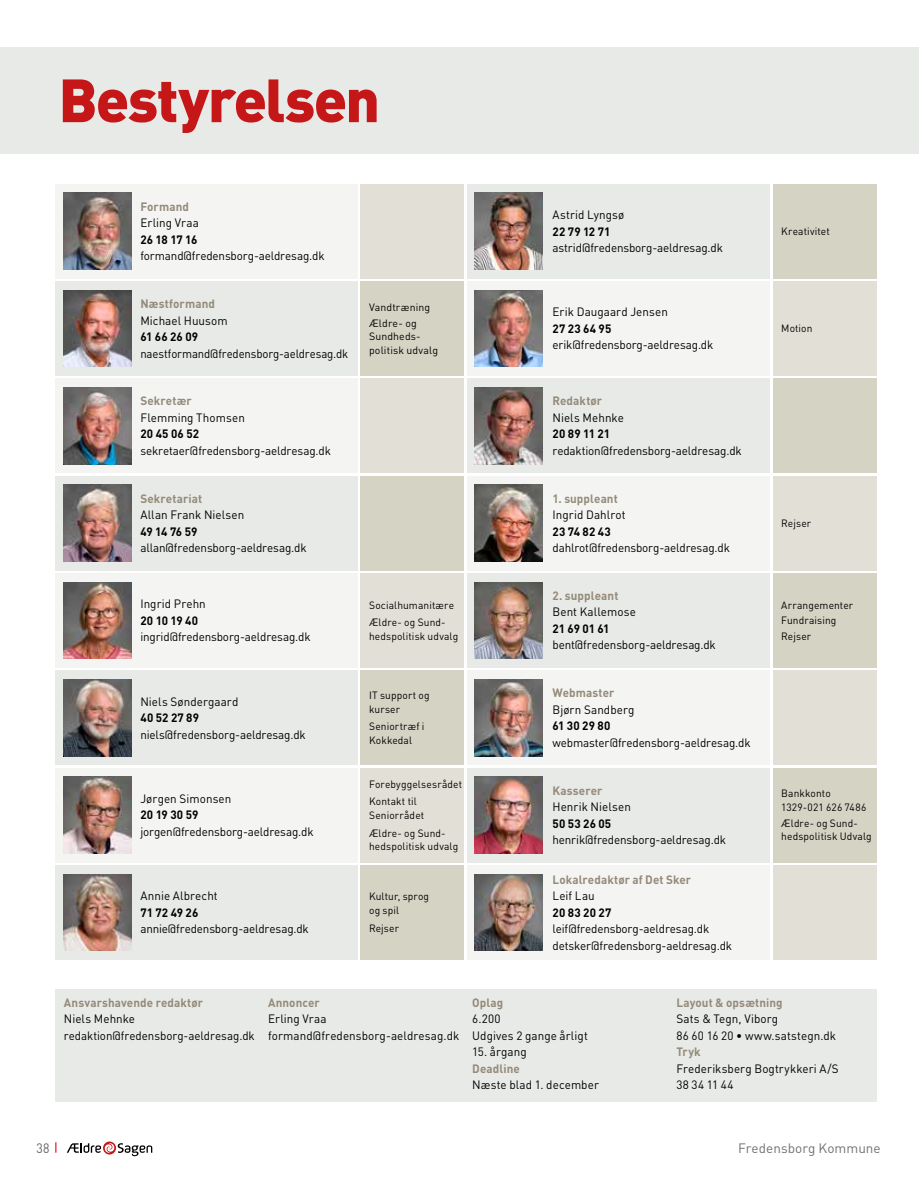
<style>
.page{position:relative;width:919px;height:1191px;background:#fff}
.page>*{position:absolute;margin:0;border:0;box-sizing:border-box;transform-origin:0 0}
.t1{font:900 60px "DINOT";letter-spacing:-.025em;color:#c51718}
.t2{font:13.5px "DIN";color:#717174}
.t3{font:13.5px "DIN";color:#646363;scale:.9 1}
.t4{font:12px/16.5px "DIN";letter-spacing:-.005em;color:#000}
.t5{font:700 12px "DINOT";letter-spacing:.01em;color:#948a79}
.t6{font:700 12px "DINOT";letter-spacing:.01em;color:#000}
.t7{font:12px "DIN";letter-spacing:-.005em;color:#000;scale:.95 1}
.t8{font:10.5px/13.5px "DIN";letter-spacing:.015em;color:#000}
</style>
<div class="page">
<svg style="left:103px;top:1141px;width:13px;height:13px"></svg>
<svg style="left:67px;top:1143px;width:85px;height:13px"></svg>
<div style="left:55px;top:989px;width:821px;height:112px;background:#e8eae7"></div>
<div style="left:0;top:48px;width:918px;height:106px;background:#e8eae7"></div>
<div style="left:55px;top:184px;width:302px;height:94px;background:#f4f5f3"></div>
<div style="left:360px;top:184px;width:104px;height:94px;background:#e2e0d6"></div>
<div style="left:772px;top:184px;width:104px;height:94px;background:#d5d3c4"></div>
<div style="left:360px;top:281px;width:104px;height:94px;background:#d5d3c4"></div>
<div style="left:772px;top:281px;width:104px;height:94px;background:#e2e0d6"></div>
<div style="left:360px;top:379px;width:104px;height:94px;background:#e2e0d6"></div>
<div style="left:772px;top:379px;width:104px;height:94px;background:#d5d3c4"></div>
<div style="left:360px;top:476px;width:104px;height:94px;background:#d5d3c4"></div>
<div style="left:772px;top:476px;width:104px;height:94px;background:#e2e0d6"></div>
<div style="left:360px;top:573px;width:104px;height:94px;background:#e2e0d6"></div>
<div style="left:772px;top:573px;width:104px;height:94px;background:#d5d3c4"></div>
<div style="left:360px;top:670px;width:104px;height:95px;background:#d5d3c4"></div>
<div style="left:772px;top:670px;width:104px;height:95px;background:#e2e0d6"></div>
<div style="left:360px;top:768px;width:104px;height:94px;background:#e2e0d6"></div>
<div style="left:772px;top:768px;width:104px;height:94px;background:#d5d3c4"></div>
<div style="left:360px;top:865px;width:104px;height:94px;background:#d5d3c4"></div>
<div style="left:772px;top:865px;width:104px;height:94px;background:#e2e0d6"></div>
<div style="left:467px;top:184px;width:302px;height:94px;background:#e8eae7"></div>
<div style="left:55px;top:281px;width:302px;height:94px;background:#e8eae7"></div>
<div style="left:467px;top:281px;width:302px;height:94px;background:#f4f5f3"></div>
<div style="left:55px;top:379px;width:302px;height:94px;background:#f4f5f3"></div>
<div style="left:467px;top:379px;width:302px;height:94px;background:#e8eae7"></div>
<div style="left:55px;top:476px;width:302px;height:94px;background:#e8eae7"></div>
<div style="left:467px;top:476px;width:302px;height:94px;background:#f4f5f3"></div>
<div style="left:55px;top:573px;width:302px;height:94px;background:#f4f5f3"></div>
<div style="left:467px;top:573px;width:302px;height:94px;background:#e8eae7"></div>
<div style="left:55px;top:768px;width:302px;height:94px;background:#f4f5f3"></div>
<div style="left:467px;top:768px;width:302px;height:94px;background:#e8eae7"></div>
<div style="left:55px;top:670px;width:302px;height:95px;background:#e8eae7"></div>
<div style="left:467px;top:670px;width:302px;height:95px;background:#f4f5f3"></div>
<div style="left:55px;top:865px;width:302px;height:94px;background:#e8eae7"></div>
<div style="left:467px;top:865px;width:302px;height:94px;background:#f4f5f3"></div>
<img style="left:64px;top:193px;width:68px;height:76px">
<img style="left:475px;top:193px;width:68px;height:76px">
<img style="left:64px;top:290px;width:68px;height:77px">
<img style="left:475px;top:290px;width:68px;height:77px">
<img style="left:64px;top:387px;width:68px;height:77px">
<img style="left:475px;top:387px;width:68px;height:77px">
<img style="left:64px;top:485px;width:68px;height:76px">
<img style="left:475px;top:582px;width:68px;height:76px">
<img style="left:64px;top:582px;width:68px;height:76px">
<img style="left:475px;top:485px;width:68px;height:76px">
<img style="left:64px;top:679px;width:68px;height:77px">
<img style="left:475px;top:679px;width:68px;height:77px">
<img style="left:64px;top:776px;width:68px;height:77px">
<img style="left:475px;top:776px;width:68px;height:77px">
<img style="left:64px;top:874px;width:68px;height:76px">
<img style="left:475px;top:874px;width:68px;height:76px">
<h1 class="t1" style="left:58px;top:60px;width:323px">Bestyrelsen</h1>
<p class="t5" style="left:140px;top:199px;width:50px">Formand</p>
<p class="t4" style="left:140px;top:214px;width:60px">Erling Vraa</p>
<p class="t6" style="left:140px;top:232px;width:58px">26 18 17 16</p>
<p class="t4" style="left:140px;top:247px;width:186px">formand@fredensborg-aeldresag.dk</p>
<p class="t5" style="left:140px;top:296px;width:76px">Næstformand</p>
<p class="t4" style="left:140px;top:312px;width:89px">Michael Huusom</p>
<p class="t6" style="left:140px;top:329px;width:59px">61 66 26 09</p>
<p class="t7" style="left:140px;top:346px;width:220px">naestformand@fredensborg-aeldresag.dk</p>
<p class="t5" style="left:140px;top:393px;width:53px">Sekretær</p>
<p class="t4" style="left:140px;top:409px;width:106px">Flemming Thomsen</p>
<p class="t6" style="left:140px;top:426px;width:60px">20 45 06 52</p>
<p class="t4" style="left:140px;top:442px;width:192px">sekretaer@fredensborg-aeldresag.dk</p>
<p class="t5" style="left:140px;top:490px;width:63px">Sekretariat</p>
<p class="t4" style="left:140px;top:506px;width:105px">Allan Frank Nielsen</p>
<p class="t6" style="left:140px;top:523px;width:59px">49 14 76 59</p>
<p class="t4" style="left:140px;top:539px;width:168px">allan@fredensborg-aeldresag.dk</p>
<p class="t4" style="left:140px;top:595px;width:67px">Ingrid Prehn</p>
<p class="t6" style="left:140px;top:612px;width:59px">20 10 19 40</p>
<p class="t4" style="left:140px;top:628px;width:172px">ingrid@fredensborg-aeldresag.dk</p>
<p class="t4" style="left:140px;top:692px;width:99px">Niels Søndergaard</p>
<p class="t6" style="left:140px;top:710px;width:60px">40 52 27 89</p>
<p class="t4" style="left:140px;top:725px;width:167px">niels@fredensborg-aeldresag.dk</p>
<p class="t4" style="left:140px;top:790px;width:92px">Jørgen Simonsen</p>
<p class="t6" style="left:140px;top:807px;width:59px">20 19 30 59</p>
<p class="t4" style="left:140px;top:823px;width:175px">jorgen@fredensborg-aeldresag.dk</p>
<p class="t4" style="left:140px;top:887px;width:79px">Annie Albrecht</p>
<p class="t6" style="left:140px;top:904px;width:59px">71 72 49 26</p>
<p class="t4" style="left:140px;top:920px;width:170px">annie@fredensborg-aeldresag.dk</p>
<p class="t8" style="left:369px;top:299px;width:63px;line-height:15.6px">Vandtræning<br>Ældre- og</p>
<p class="t8" style="left:369px;top:329px;width:71px">Sundheds&shy;politisk udvalg</p>
<p class="t8" style="left:369px;top:595px;width:87px;line-height:17.7px">Socialhumanitære<br>Ældre- og Sund-</p>
<p class="t8" style="left:369px;top:629px;width:91px">hedspolitisk udvalg</p>
<p class="t8" style="left:369px;top:688px;width:62px">IT support og kurser</p>
<p class="t8" style="left:369px;top:719px;width:57px">Seniortræf i<br>Kokkedal</p>
<p class="t8" style="left:369px;top:774px;width:94px;line-height:17.7px">Forebyggelsesrådet<br>Kontakt til</p>
<p class="t8" style="left:369px;top:806px;width:78px;line-height:17.7px">Seniorrådet<br>Ældre- og Sund-</p>
<p class="t8" style="left:369px;top:839px;width:91px">hedspolitisk udvalg</p>
<p class="t8" style="left:369px;top:889px;width:62px">Kultur, sprog og spil</p>
<p class="t8" style="left:369px;top:921px;width:31px">Rejser</p>
<p class="t4" style="left:552px;top:206px;width:73px">Astrid Lyngsø</p>
<p class="t6" style="left:552px;top:223px;width:59px">22 79 12 71</p>
<p class="t4" style="left:552px;top:239px;width:172px">astrid@fredensborg-aeldresag.dk</p>
<p class="t4" style="left:552px;top:303px;width:117px">Erik Daugaard Jensen</p>
<p class="t6" style="left:552px;top:321px;width:60px">27 23 64 95</p>
<p class="t4" style="left:552px;top:336px;width:162px">erik@fredensborg-aeldresag.dk</p>
<p class="t5" style="left:552px;top:393px;width:51px">Redaktør</p>
<p class="t4" style="left:552px;top:409px;width:73px">Niels Mehnke</p>
<p class="t6" style="left:552px;top:426px;width:59px">20 89 11 21</p>
<p class="t4" style="left:552px;top:442px;width:191px">redaktion@fredensborg-aeldresag.dk</p>
<p class="t5" style="left:552px;top:490px;width:67px">1. suppleant</p>
<p class="t4" style="left:552px;top:506px;width:74px">Ingrid Dahlrot</p>
<p class="t6" style="left:552px;top:523px;width:60px">23 74 82 43</p>
<p class="t4" style="left:552px;top:539px;width:179px">dahlrot@fredensborg-aeldresag.dk</p>
<p class="t5" style="left:552px;top:588px;width:67px">2. suppleant</p>
<p class="t4" style="left:552px;top:603px;width:85px">Bent Kallemose</p>
<p class="t6" style="left:552px;top:621px;width:58px">21 69 01 61</p>
<p class="t4" style="left:552px;top:636px;width:165px">bent@fredensborg-aeldresag.dk</p>
<p class="t5" style="left:552px;top:685px;width:63px">Webmaster</p>
<p class="t4" style="left:552px;top:701px;width:83px">Bjørn Sandberg</p>
<p class="t6" style="left:552px;top:718px;width:59px">61 30 29 80</p>
<p class="t4" style="left:552px;top:734px;width:199px">webmaster@fredensborg-aeldresag.dk</p>
<p class="t5" style="left:552px;top:782px;width:51px">Kasserer</p>
<p class="t4" style="left:552px;top:798px;width:80px">Henrik Nielsen</p>
<p class="t6" style="left:552px;top:815px;width:60px">50 53 26 05</p>
<p class="t4" style="left:552px;top:831px;width:175px">henrik@fredensborg-aeldresag.dk</p>
<p class="t5" style="left:552px;top:871px;width:140px">Lokalredaktør af Det Sker</p>
<p class="t4" style="left:552px;top:887px;width:44px">Leif Lau</p>
<p class="t6" style="left:552px;top:904px;width:60px">20 83 20 27</p>
<p class="t4" style="left:552px;top:920px;width:181px">leif@fredensborg-aeldresag.dk detsker@fredensborg-aeldresag.dk</p>
<p class="t8" style="left:781px;top:224px;width:50px">Kreativitet</p>
<p class="t8" style="left:781px;top:321px;width:33px">Motion</p>
<p class="t8" style="left:781px;top:516px;width:31px">Rejser</p>
<p class="t8" style="left:781px;top:597px;width:73px;line-height:15.6px">Arrangementer<br>Fundraising<br>Rejser</p>
<p class="t8" style="left:781px;top:786px;width:87px">Bankkonto<br>1329-021 626 7486</p>
<p class="t8" style="left:781px;top:816px;width:92px">Ældre- og Sund&shy;hedspolitisk Udvalg</p>
<p class="t5" style="left:64px;top:994px;width:141px">Ansvarshavende redaktør</p>
<p class="t4" style="left:64px;top:1010px;width:192px">Niels Mehnke redaktion@fredensborg-aeldresag.dk</p>
<p class="t5" style="left:268px;top:994px;width:53px">Annoncer</p>
<p class="t4" style="left:268px;top:1010px;width:193px">Erling Vraa formand@fredensborg-aeldresag.dk</p>
<p class="t5" style="left:472px;top:994px;width:33px">Oplag</p>
<p class="t4" style="left:472px;top:1010px;width:117px">6.200<br>Udgives 2 gange årligt</p>
<p class="t4" style="left:472px;top:1043px;width:56px">15. årgang</p>
<p class="t5" style="left:472px;top:1060px;width:49px">Deadline</p>
<p class="t4" style="left:472px;top:1076px;width:128px">Næste blad 1. december</p>
<p class="t5" style="left:676px;top:994px;width:108px">Layout &amp; opsætning</p>
<p class="t4" style="left:676px;top:1010px;width:161px">Sats &amp; Tegn, Viborg<br>86 60 16 20 • www.satstegn.dk</p>
<p class="t5" style="left:676px;top:1044px;width:26px">Tryk</p>
<p class="t4" style="left:676px;top:1059px;width:164px">Frederiksberg Bogtrykkeri A/S<br>38 34 11 44</p>
<p class="t3" style="left:37px;top:1139px;width:16px">38</p>
<p class="t2" style="left:738px;top:1139px;width:144px">Fredensborg Kommune</p>
</div>
